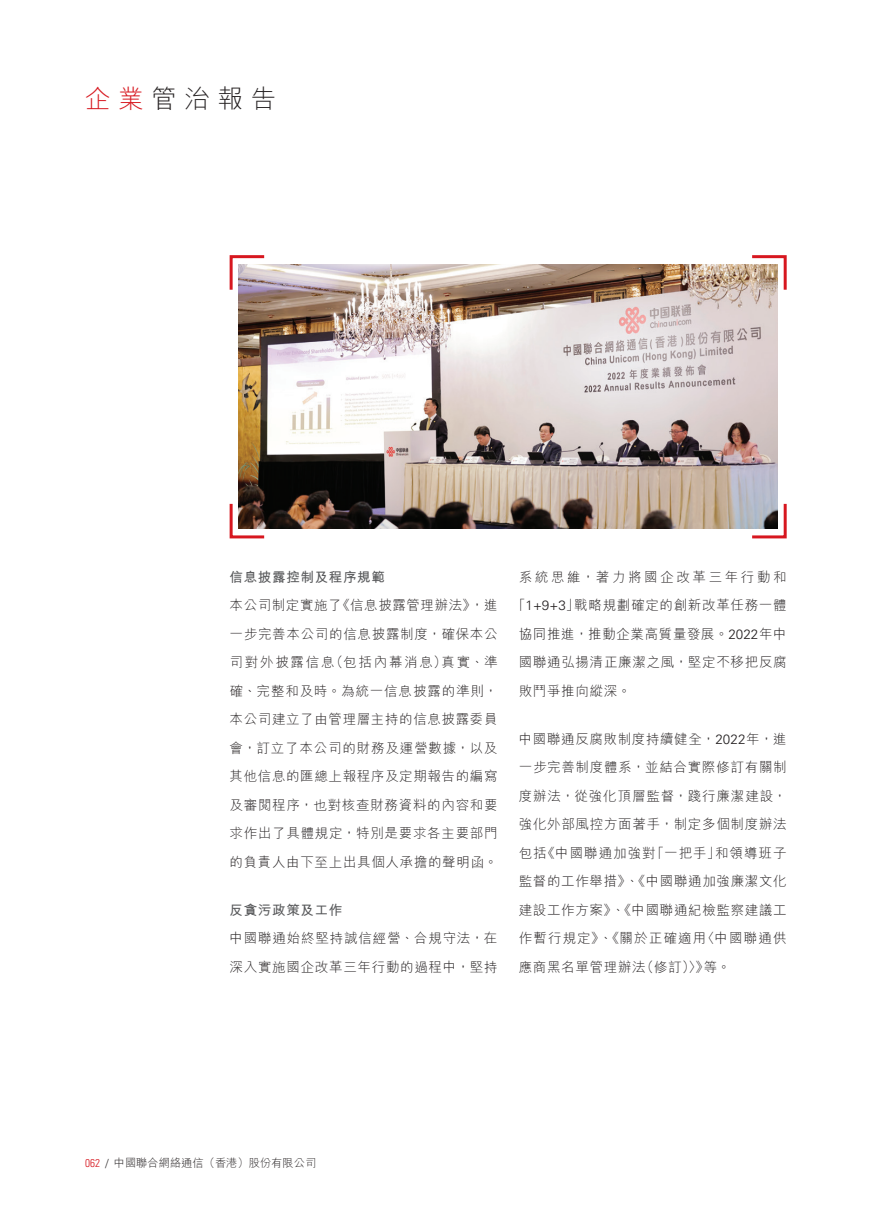
<style>
.page{position:relative;width:893px;height:1212px;background:#fff}
.page>*{position:absolute;margin:0;border:0;box-sizing:border-box;transform-origin:0 0}
.t1{font:300 25.5px "M Hei HK";letter-spacing:.3em;color:#231f20}
._01_Body_Text{font:300 13.5px/28.5px "M Hei HK";letter-spacing:.055em;color:#231f20;text-align:justify}
._04___H2{font:700 13.5px "M Hei HK";letter-spacing:.05em;color:#57585a}
._01_Body_Text-2{font:300 13.5px "M Hei HK";letter-spacing:.195em;color:#231f20}
.t2{font:300 11.25px "M Hei HK";color:#231f20}
.s1{color:#d7171f}
.s2{font-family:"Univers LT Std"}
.s3{font-family:"Univers LT Std";font-stretch:condensed;color:#d7171f}
.s4{font-family:"Univers LT Std";font-stretch:condensed}
</style>
<div class="page">
<svg style="left:229px;top:255px;width:36px;height:38px"></svg>
<svg style="left:229px;top:501px;width:36px;height:38px"></svg>
<svg style="left:752px;top:255px;width:35px;height:38px"></svg>
<svg style="left:752px;top:501px;width:35px;height:38px"></svg>
<img style="left:239px;top:264px;width:538px;height:265px">
<p class="t1" style="left:85px;top:80px;width:193px"><span class="s1">企業</span>管治報告</p>
<p class="_04___H2" style="left:230px;top:567px;width:157px">信息披露控制及程序規範</p>
<p class="_01_Body_Text" style="left:230px;top:591px;width:269px">本公司制定實施了《信息披露管理辦法》，進一步完善本公司的信息披露制度，確保本公司對外披露信息（包括內幕消息）真實、準確、完整和及時。為統一信息披露的準則，本公司建立了由管理層主持的信息披露委員會，訂立了本公司的財務及運營數據，以及其他信息的匯總上報程序及定期報告的編寫及審閱程序，也對核查財務資料的內容和要求作出了具體規定，特別是要求各主要部門的負責人由下至上出具個人承擔的聲明函。</p>
<p class="_04___H2" style="left:230px;top:900px;width:114px">反貪污政策及工作</p>
<p class="_01_Body_Text" style="left:230px;top:924px;width:269px">中國聯通始終堅持誠信經營、合規守法，在深入實施國企改革三年行動的過程中，堅持</p>
<p class="_01_Body_Text-2" style="left:519px;top:567px;width:269px">系統思維，著力將國企改革三年行動和</p>
<p class="_01_Body_Text" style="left:512px;top:591px;width:276px">「<span class="s2">1+9+3</span>」戰略規劃確定的創新改革任務一體</p>
<p class="_01_Body_Text" style="left:519px;top:619px;width:269px">協同推進，推動企業高質量發展。<span class="s2">2022</span>年中</p>
<p class="_01_Body_Text" style="left:519px;top:648px;width:269px">國聯通弘揚清正廉潔之風，堅定不移把反腐</p>
<p class="_01_Body_Text" style="left:519px;top:676px;width:114px">敗鬥爭推向縱深。</p>
<p class="_01_Body_Text" style="left:519px;top:724px;width:269px">中國聯通反腐敗制度持續健全，<span class="s2">2022</span>年，進一步完善制度體系，並結合實際修訂有關制度辦法，從強化頂層監督，踐行廉潔建設，強化外部風控方面著手，制定多個制度辦法包括《中國聯通加強對「一把手」和領導班子監督的工作舉措》、《中國聯通加強廉潔文化建設工作方案》、《中國聯通紀檢監察建議工作暫行規定》、《關於正確適用〈中國聯通供應商黑名單管理辦法（修訂）〉》等。</p>
<p class="t2" style="left:85px;top:1155px;width:233px"><span class="s3">062</span> <span class="s4">/</span> 中國聯合網絡通信（香港）股份有限公司</p>
</div>
